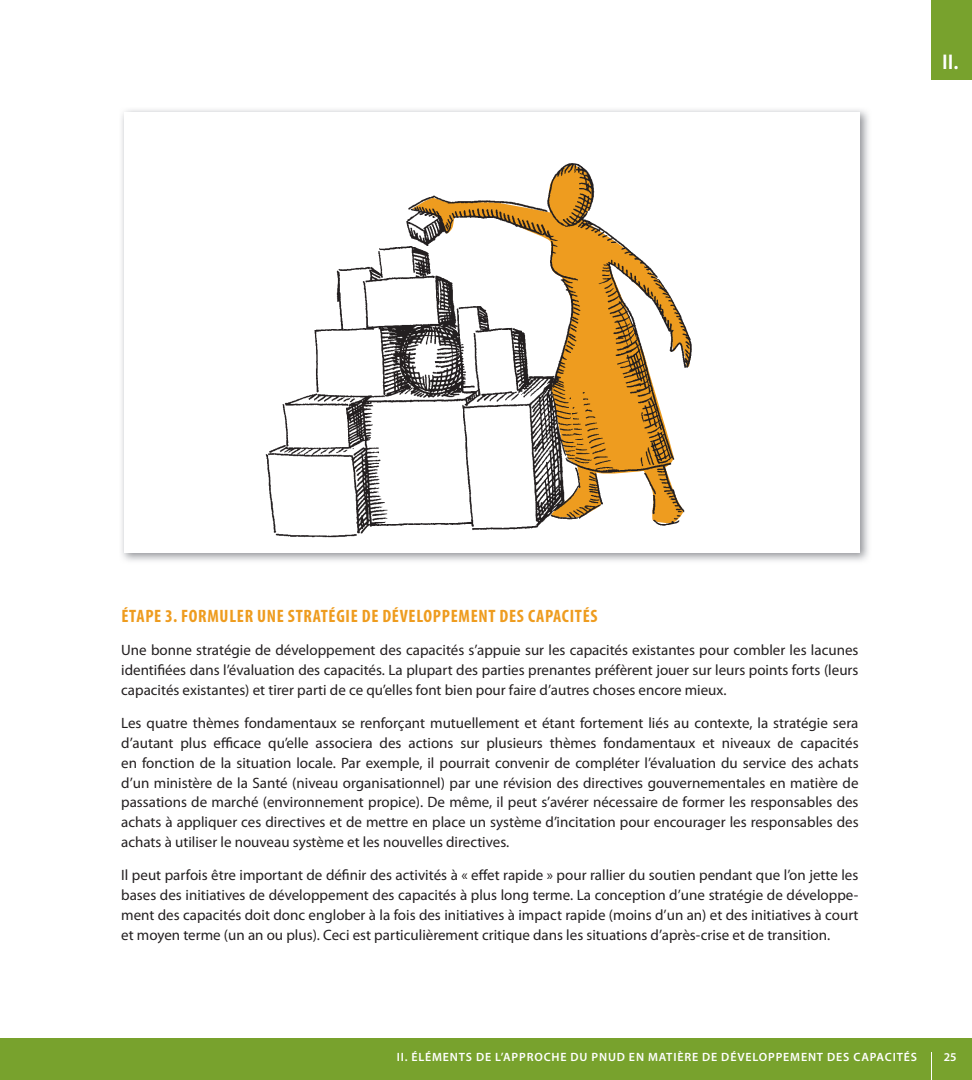
<style>
.page{position:relative;width:972px;height:1080px;background:#fff}
.page>*{position:absolute;margin:0;border:0;box-sizing:border-box;transform-origin:0 0}
.t1{font:600 21.3px "Myriad Pro";color:#fff}
.t2{font:700 condensed 18px "Myriad Pro";letter-spacing:.04em;color:#ee9c1f}
.t3{font:15px/19.8px "Myriad Pro";color:#231f20;text-align:justify}
.t4{font:600 12px "Myriad Pro";letter-spacing:.07em;color:#fff}
</style>
<div class="page">
<div style="left:932px;top:0;width:40px;height:80px;background:#78a22d"></div>
<img style="left:121px;top:109px;width:748px;height:452px">
<div style="left:124px;top:112px;width:736px;height:441px;background:#fff"></div>
<img style="left:265px;top:163px;width:427px;height:375px">
<div style="left:0;top:1038px;width:972px;height:42px;background:#78a22d"></div>
<svg style="left:931px;top:1052px;width:1px;height:28px"></svg>
<h1 class="t1" style="left:942px;top:48px;width:18px">II.</h1>
<p class="t2" style="left:121px;top:606px;width:478px">ÉTAPE 3. FORMULER UNE STRATÉGIE DE DÉVELOPPEMENT DES CAPACITÉS</p>
<p class="t3" style="left:121px;top:640px;width:739px">Une bonne stratégie de développement des capacités s’appuie sur les capacités existantes pour combler les lacunes identifiées dans l’évaluation des capacités. La plupart des parties prenantes préfèrent jouer sur leurs points forts (leurs capacités existantes) et tirer parti de ce qu’elles font bien pour faire d’autres choses encore mieux.</p>
<p class="t3" style="left:121px;top:713px;width:739px">Les quatre thèmes fondamentaux se renforçant mutuellement et étant fortement liés au contexte, la stratégie sera d’autant plus efficace qu’elle associera des actions sur plusieurs thèmes fondamentaux et niveaux de capacités en fonction de la situation locale. Par exemple, il pourrait convenir de compléter l’évaluation du service des achats d’un ministère de la Santé (niveau organisationnel) par une révision des directives gouvernementales en matière de passations de marché (environnement propice). De même, il peut s’avérer nécessaire de former les responsables des achats à appliquer ces directives et de mettre en place un système d’incitation pour encourager les responsables des achats à utiliser le nouveau système et les nouvelles directives.</p>
<p class="t3" style="left:121px;top:865px;width:739px">Il peut parfois être important de définir des activités à « effet rapide » pour rallier du soutien pendant que l’on jette les bases des initiatives de développement des capacités à plus long terme. La conception d’une stratégie de développe&shy;ment des capacités doit donc englober à la fois des initiatives à impact rapide (moins d’un an) et des initiatives à court et moyen terme (un an ou plus). Ceci est particulièrement critique dans les situations d’après-crise et de transition.</p>
<p class="t4" style="left:397px;top:1050px;width:522px">II. ÉLÉMENTS DE L’APPROCHE DU PNUD EN MATIÈRE DE DÉVELOPPEMENT DES CAPACITÉS</p>
<p class="t4" style="left:944px;top:1050px;width:14px">25</p>
</div>
